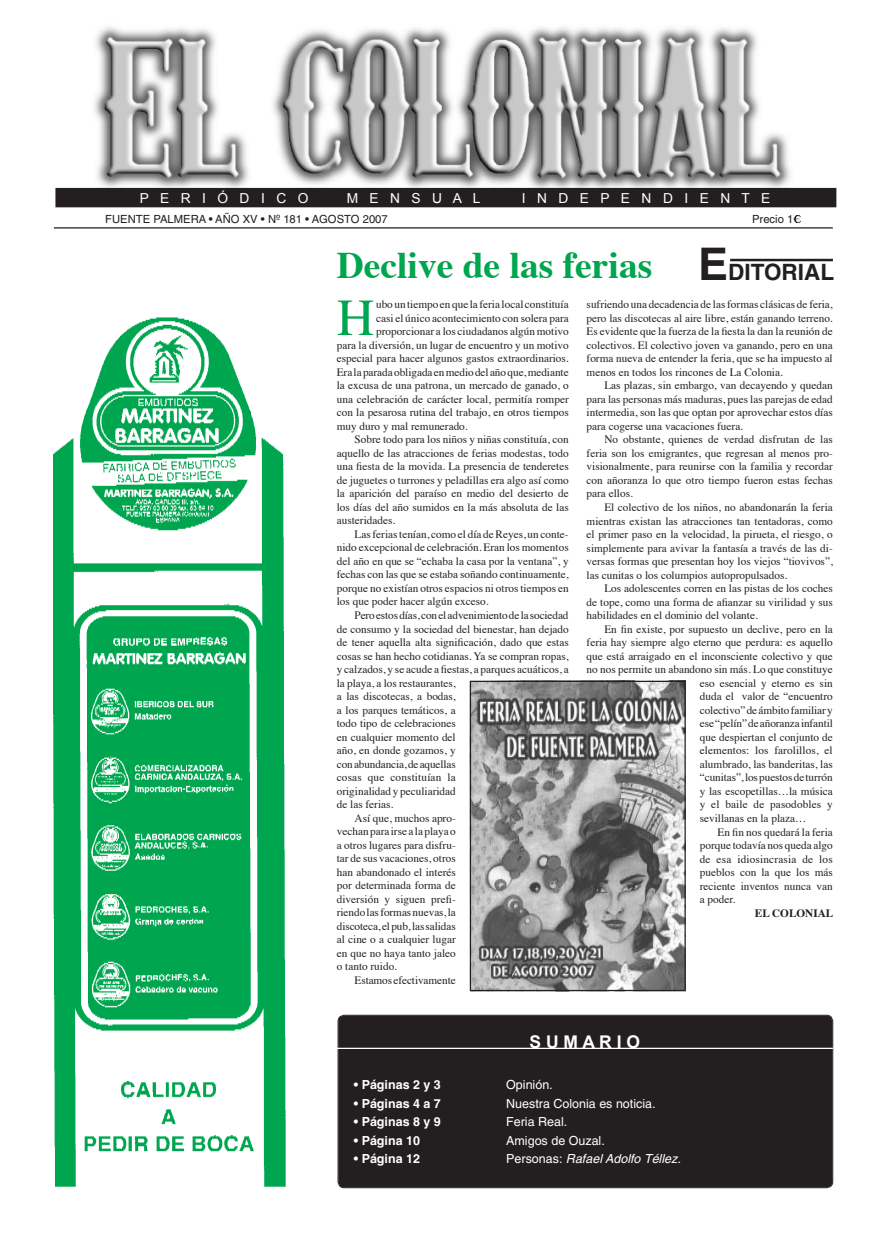
<style>
.page{position:relative;width:886px;height:1241px;background:#fff}
.page>*{position:absolute;margin:0;border:0;box-sizing:border-box;transform-origin:0 0}
.Cuerpo_texto_1º{font:52px "Times";color:#00a54f}
.Subtítulo_1{font:700 37.5px "Times";color:#00a54f}
.Cuerpo_texto{font:700 22.5px "Helvetica";color:#231f20}
.Mercadillo{font:700 17.5px "Arial";color:#fff}
.t1{font:13.75px "Arial";color:#fff}
.Mercadillo-2{font:12.5px "Helvetica";color:#fff}
.Mercadillo-3{font:700 12.5px "Helvetica";color:#fff}
.t2{font:italic 12.5px "Helvetica";color:#fff}
.Cuerpo_texto-2{font:11.25px/13.5px "Times";color:#231f20;text-align:justify}
.Cuerpo_texto_1º-2{font:11.25px "Times";color:#231f20}
.Mercadillo-4{font:11.25px "Helvetica";color:#231f20}
.Firma{font:700 11.25px "Times";color:#231f20}
.s1{font-size:45px}
.s2{font-style:italic}
.s3{font-style:normal}
</style>
<div class="page">
<img style="left:86px;top:27px;width:710px;height:161px">
<svg style="left:793px;top:216px;width:8px;height:7px"></svg>
<hr style="left:54px;top:227px;width:779px;height:1px;background:#231f20">
<div style="left:338px;top:1015px;width:494px;height:171px;background:#231f20;border-radius:6px"></div>
<div style="left:339px;top:1016px;width:493px;height:170px;border:1px solid #231f20;border-radius:5px"></div>
<hr style="left:337px;top:1047px;width:496px;height:1px;background:#fff">
<img style="left:53px;top:317px;width:232px;height:870px">
<hr style="left:730px;top:259px;width:103px;height:2px;background:#231f20">
<img style="left:472px;top:682px;width:212px;height:307px">
<div style="left:470px;top:680px;width:216px;height:311px;border:1px solid #231f20"></div>
<div style="left:56px;top:188px;width:780px;height:19px;background:#231f20"></div>
<p class="t1" style="left:140px;top:189px;width:170px">P E R I Ó D I C O</p>
<p class="t1" style="left:347px;top:189px;width:135px">M E N S U A L</p>
<p class="t1" style="left:522px;top:189px;width:250px">I N D E P E N D I E N T E</p>
<p class="Mercadillo-4" style="left:105px;top:213px;width:284px">FUENTE PALMERA • AÑO XV • Nº 181 • AGOSTO 2007</p>
<p class="Mercadillo-4" style="left:752px;top:212px;width:43px">Precio 1</p>
<p class="Subtítulo_1" style="left:337px;top:229px;width:317px">Declive de las ferias</p>
<p class="Cuerpo_texto" style="left:698px;top:258px;width:137px"><span class="s1">E</span>DITORIAL</p>
<p class="Cuerpo_texto_1º" style="left:337px;top:269px;width:39px">H</p>
<p class="Cuerpo_texto_1º-2" style="left:376px;top:294px;width:194px">ubo un tiempo en que la feria local constituía</p>
<p class="Cuerpo_texto_1º-2" style="left:376px;top:307px;width:194px">casi el único acontecimiento con solera para</p>
<p class="Cuerpo_texto_1º-2" style="left:376px;top:321px;width:194px">proporcionar a los ciudadanos algún motivo</p>
<p class="Cuerpo_texto_1º-2" style="left:337px;top:334px;width:233px">para la diversión, un lugar de encuentro y un motivo</p>
<p class="Cuerpo_texto_1º-2" style="left:337px;top:348px;width:233px">especial para hacer algunos gastos extraordinarios.</p>
<p class="Cuerpo_texto_1º-2" style="left:337px;top:361px;width:233px">Era la parada obligada en medio del año que, mediante</p>
<p class="Cuerpo_texto_1º-2" style="left:337px;top:375px;width:233px">la excusa de una patrona, un mercado de ganado, o</p>
<p class="Cuerpo_texto_1º-2" style="left:337px;top:388px;width:233px">una celebración de carácter local, permitía romper</p>
<p class="Cuerpo_texto_1º-2" style="left:337px;top:402px;width:233px">con la pesarosa rutina del trabajo, en otros tiempos</p>
<p class="Cuerpo_texto_1º-2" style="left:337px;top:415px;width:132px">muy duro y mal remunerado.</p>
<p class="Cuerpo_texto-2" style="left:337px;top:431px;width:233px;text-indent:18px">Sobre todo para los niños y niñas constituía, con aquello de las atracciones de ferias modestas, todo una fiesta de la movida. La presencia de tenderetes de juguetes o turrones y peladillas era algo así como la aparición del paraíso en medio del desierto de los días del año sumidos en la más absoluta de las austeridades.</p>
<p class="Cuerpo_texto-2" style="left:337px;top:526px;width:233px;text-indent:18px">Las ferias tenían, como el día de Reyes, un conte&shy;nido excepcional de celebración. Eran los momentos del año en que se “echaba la casa por la ventana”, y fechas con las que se estaba soñando continuamente, porque no existían otros espacios ni otros tiempos en los que poder hacer algún exceso.</p>
<p class="Cuerpo_texto-2" style="left:337px;top:607px;width:233px;text-align:left;text-indent:18px">Pero estos días, con el advenimiento de la sociedad de consumo y la sociedad del bienestar, han dejado de tener aquella alta significación, dado que estas cosas se han hecho cotidianas. Ya se compran ropas, y calzados, y se acude a fiestas, a parques acuáticos, a la playa, a los restaurantes,<br>a las discotecas, a bodas,<br>a los parques temáticos, a<br>todo tipo de celebraciones<br>en cualquier momento del<br>año, en donde gozamos, y<br>con abundancia, de aquellas<br>cosas que constituían la<br>originalidad y peculiaridad<br>de las ferias.</p>
<p class="Cuerpo_texto-2" style="left:337px;top:810px;width:121px;text-indent:18px">Así que, muchos apro&shy;vechan para irse a la playa o a otros lugares para disfru&shy;tar de sus vacaciones, otros han abandonado el interés por determinada forma de diversión y siguen prefi&shy;riendo las formas nuevas, la discoteca, el pub, las salidas al cine o a cualquier lugar en que no haya tanto jaleo o tanto ruido.</p>
<p class="Cuerpo_texto-2" style="left:355px;top:972px;width:103px">Estamos efectivamente</p>
<p class="Cuerpo_texto-2" style="left:587px;top:296px;width:248px">sufriendo una decadencia de las formas clásicas de feria, pero las discotecas al aire libre, están ganando terreno.<br>Es evidente que la fuerza de la fiesta la dan la reunión de colectivos. El colectivo joven va ganando, pero en una forma nueva de entender la feria, que se ha impuesto al menos en todos los rincones de La Colonia.</p>
<p class="Cuerpo_texto-2" style="left:587px;top:377px;width:248px;text-indent:18px">Las plazas, sin embargo, van decayendo y quedan para las personas más maduras, pues las parejas de edad intermedia, son las que optan por aprovechar estos días para cogerse una vacaciones fuera.</p>
<p class="Cuerpo_texto-2" style="left:587px;top:432px;width:248px;text-indent:18px">No obstante, quienes de verdad disfrutan de las feria son los emigrantes, que regresan al menos pro&shy;visionalmente, para reunirse con la familia y recordar con añoranza lo que otro tiempo fueron estas fechas para ellos.</p>
<p class="Cuerpo_texto-2" style="left:587px;top:499px;width:248px;text-indent:18px">El colectivo de los niños, no abandonarán la feria mientras existan las atracciones tan tentadoras, como el primer paso en la velocidad, la pirueta, el riesgo, o simplemente para avivar la fantasía a través de las di&shy;versas formas que presentan hoy los viejos “tiovivos”, las cunitas o los columpios autopropulsados.</p>
<p class="Cuerpo_texto-2" style="left:587px;top:580px;width:248px;text-indent:18px">Los adolescentes corren en las pistas de los coches de tope, como una forma de afianzar su virilidad y sus habilidades en el dominio del volante.</p>
<p class="Cuerpo_texto-2" style="left:604px;top:621px;width:230px">En fin existe, por supuesto un declive, pero en la</p>
<p class="Cuerpo_texto-2" style="left:587px;top:634px;width:248px">feria hay siempre algo eterno que perdura: es aquello</p>
<p class="Cuerpo_texto-2" style="left:587px;top:648px;width:248px">que está arraigado en el inconsciente colectivo y que</p>
<p class="Cuerpo_texto-2" style="left:587px;top:661px;width:248px">no nos permite un abandono sin más. Lo que constituye</p>
<p class="Cuerpo_texto-2" style="left:700px;top:675px;width:134px">eso esencial y eterno es sin</p>
<p class="Cuerpo_texto-2" style="left:700px;top:688px;width:134px">duda el valor de “encuentro</p>
<p class="Cuerpo_texto-2" style="left:700px;top:702px;width:134px">colectivo” de ámbito familiar y</p>
<p class="Cuerpo_texto-2" style="left:700px;top:715px;width:134px">ese “pelín” de añoranza infantil</p>
<p class="Cuerpo_texto-2" style="left:700px;top:729px;width:134px">que despiertan el conjunto de</p>
<p class="Cuerpo_texto-2" style="left:700px;top:742px;width:134px">elementos: los farolillos, el</p>
<p class="Cuerpo_texto-2" style="left:700px;top:756px;width:134px">alumbrado, las banderitas, las</p>
<p class="Cuerpo_texto-2" style="left:700px;top:769px;width:134px">“cunitas”, los puestos de turrón</p>
<p class="Cuerpo_texto-2" style="left:700px;top:783px;width:134px">y las escopetillas…la música</p>
<p class="Cuerpo_texto-2" style="left:700px;top:796px;width:134px">y el baile de pasodobles y</p>
<p class="Cuerpo_texto-2" style="left:700px;top:810px;width:108px">sevillanas en la plaza…</p>
<p class="Cuerpo_texto-2" style="left:700px;top:824px;width:134px;text-indent:18px">En fin nos quedará la feria porque todavía nos queda algo de esa idiosincrasia de los pueblos con la que los más reciente inventos nunca van a poder.</p>
<p class="Firma" style="left:755px;top:902px;width:80px">el colonial</p>
<p class="Mercadillo" style="left:529px;top:1029px;width:112px">S U M A R I O</p>
<p class="Mercadillo-3" style="left:354px;top:1076px;width:89px">• Páginas 2 y 3</p>
<p class="Mercadillo-2" style="left:506px;top:1077px;width:48px">Opinión<span class="s2">.</span></p>
<p class="Mercadillo-3" style="left:354px;top:1095px;width:89px">• Páginas 4 a 7</p>
<p class="Mercadillo-2" style="left:506px;top:1095px;width:151px">Nuestra Colonia es noticia<span class="s2">.</span></p>
<p class="Mercadillo-3" style="left:354px;top:1113px;width:89px">• Páginas 8 y 9</p>
<p class="Mercadillo-2" style="left:506px;top:1114px;width:63px">Feria Real.</p>
<p class="Mercadillo-3" style="left:354px;top:1132px;width:68px">• Página 10</p>
<p class="Mercadillo-2" style="left:506px;top:1132px;width:100px">Amigos de Ouzal.</p>
<p class="Mercadillo-3" style="left:354px;top:1151px;width:68px">• Página 12</p>
<p class="t2" style="left:506px;top:1151px;width:176px"><span class="s3">Personas:</span> Rafael Adolfo Téllez.</p>
</div>
